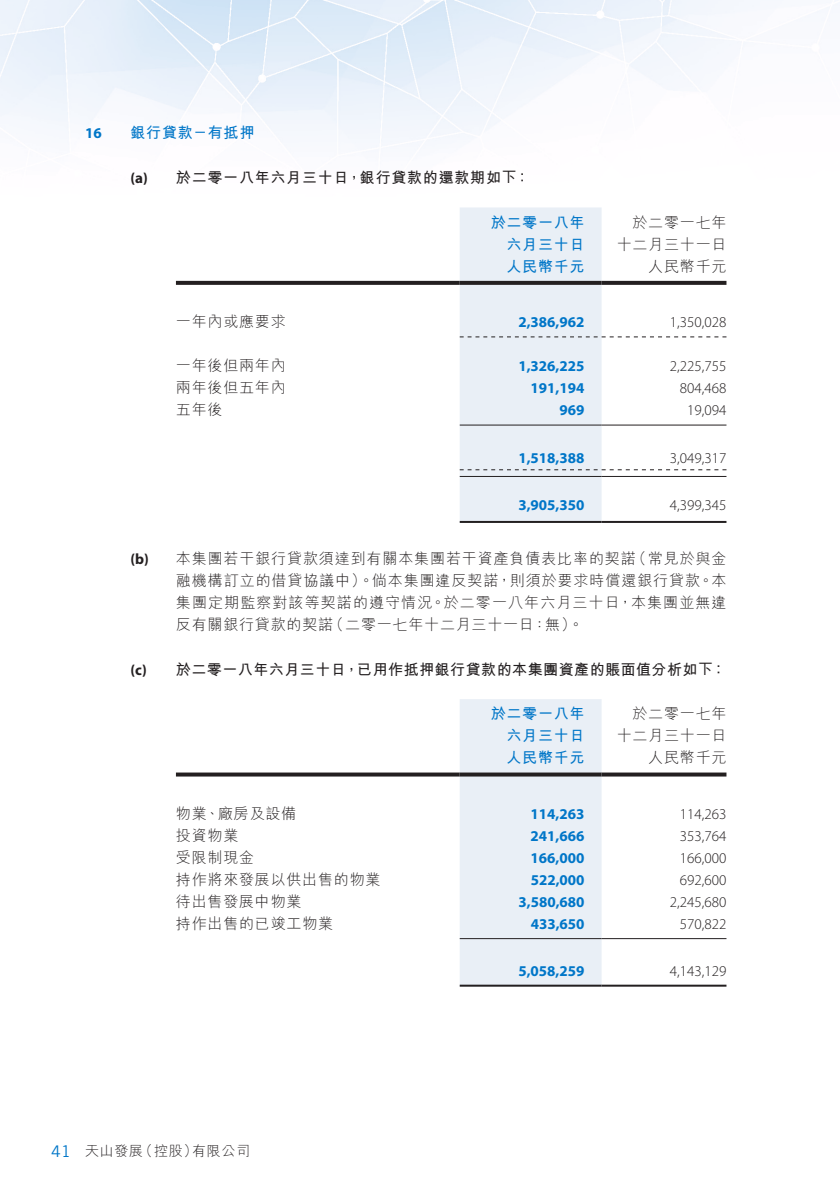
<style>
.page{position:relative;width:840px;height:1191px;background:#fff}
.page>*{position:absolute;margin:0;border:0;box-sizing:border-box;transform-origin:0 0}
.t1{font:16px "Trade Gothic LT Std";color:#0076c8}
.t2{font:300 15px/22px "M Hei HK";letter-spacing:.05em;color:#231f20;text-align:right}
.t3{font:300 15px "Myriad Pro";color:#231f20}
.t4{font:700 15px "Myriad Pro";color:#0076c8}
.t5{font:700 15px/22px "M Hei HK";letter-spacing:.05em;color:#0076c8;text-align:right}
.t6{font:700 15px "M Hei HK";letter-spacing:.03em;color:#231f20}
.t7{font:300 15px "M Hei HK";letter-spacing:.07em;color:#231f20}
.t8{font:700 15px "M Hei HK";letter-spacing:.05em;color:#231f20}
.t9{font:700 15px "Myriad Pro";color:#231f20}
.t10{font:300 14px "M Hei HK";letter-spacing:.045em;color:#231f20}
</style>
<div class="page">
<img style="left:0;top:0;width:840px;height:148px">
<div style="left:459px;top:207px;width:142px;height:314px;background:#e9eff6"></div>
<svg style="left:176px;top:281px;width:283px;height:4px"></svg>
<svg style="left:459px;top:281px;width:142px;height:4px"></svg>
<svg style="left:601px;top:281px;width:125px;height:4px"></svg>
<svg style="left:459px;top:336px;width:267px;height:1px"></svg>
<hr style="left:459px;top:424px;width:142px;height:1px;background:#231f20">
<hr style="left:601px;top:424px;width:125px;height:1px;background:#231f20">
<hr style="left:459px;top:476px;width:142px;height:1px;background:#231f20">
<svg style="left:459px;top:469px;width:267px;height:1px"></svg>
<hr style="left:601px;top:476px;width:125px;height:1px;background:#231f20">
<hr style="left:459px;top:521px;width:142px;height:2px;background:#231f20">
<hr style="left:601px;top:521px;width:125px;height:2px;background:#231f20">
<div style="left:459px;top:699px;width:142px;height:285px;background:#e9eff6"></div>
<svg style="left:176px;top:772px;width:283px;height:4px"></svg>
<svg style="left:459px;top:772px;width:142px;height:4px"></svg>
<svg style="left:601px;top:772px;width:125px;height:4px"></svg>
<hr style="left:459px;top:938px;width:142px;height:1px;background:#231f20">
<hr style="left:601px;top:938px;width:125px;height:1px;background:#231f20">
<hr style="left:459px;top:984px;width:142px;height:2px;background:#231f20">
<hr style="left:601px;top:984px;width:125px;height:2px;background:#231f20">
<p class="t4" style="left:85px;top:123px;width:18px">16</p>
<p class="t5" style="left:130px;top:120px;width:125px">銀行貸款－有抵押</p>
<p class="t9" style="left:130px;top:168px;width:19px">a( )</p>
<p class="t9" style="left:130px;top:549px;width:20px">)b(</p>
<p class="t9" style="left:130px;top:659px;width:18px">c( )</p>
<p class="t8" style="left:176px;top:166px;width:355px">於二零一八年六月三十日，銀行貸款的還款期如下：</p>
<p class="t5" style="left:490px;top:210px;width:95px">於二零一八年六月三十日</p>
<p class="t2" style="left:616px;top:211px;width:111px">於二零一七年十二月三十一日人民幣千元</p>
<p class="t5" style="left:506px;top:254px;width:79px">人民幣千元</p>
<p class="t2" style="left:176px;top:310px;width:111px">一年內或應要求</p>
<p class="t4" style="left:518px;top:312px;width:68px">2,386,962</p>
<p class="t3" style="left:669px;top:313px;width:58px">1,350,028</p>
<p class="t2" style="left:176px;top:354px;width:111px">一年後但兩年內</p>
<p class="t4" style="left:518px;top:356px;width:68px">1,326,225</p>
<p class="t3" style="left:669px;top:357px;width:58px">2,225,755</p>
<p class="t2" style="left:176px;top:376px;width:111px">兩年後但五年內</p>
<p class="t4" style="left:530px;top:378px;width:55px">191,194</p>
<p class="t3" style="left:679px;top:379px;width:48px">804,468</p>
<p class="t2" style="left:176px;top:398px;width:48px">五年後</p>
<p class="t4" style="left:559px;top:400px;width:26px">969</p>
<p class="t3" style="left:686px;top:401px;width:41px">19,094</p>
<p class="t4" style="left:518px;top:448px;width:68px">1,518,388</p>
<p class="t3" style="left:669px;top:448px;width:58px">3,049,317</p>
<p class="t4" style="left:518px;top:495px;width:68px">3,905,350</p>
<p class="t3" style="left:669px;top:495px;width:58px">4,399,345</p>
<p class="t2" style="left:176px;top:547px;width:461px">本集團若干銀行貸款須達到有關本集團若干資產負債表比率的契諾</p>
<p class="t2" style="left:631px;top:547px;width:97px">（常見於與金</p>
<p class="t2" style="left:176px;top:569px;width:551px">融機構訂立的借貸協議中）。倘本集團違反契諾，則須於要求時償還銀行貸款。本</p>
<p class="t7" style="left:176px;top:594px;width:552px">集團定期監察對該等契諾的遵守情況。於二零一八年六月三十日，本集團並無違</p>
<p class="t2" style="left:328px;top:613px;width:256px">（二零一七年十二月三十一日：無。(</p>
<p class="t2" style="left:176px;top:613px;width:159px">反有關銀行貸款的契諾</p>
<p class="t6" style="left:176px;top:658px;width:551px">於二零一八年六月三十日，已用作抵押銀行貸款的本集團資產的賬面值分析如下：</p>
<p class="t5" style="left:490px;top:701px;width:95px">於二零一八年六月三十日</p>
<p class="t2" style="left:616px;top:702px;width:111px">於二零一七年十二月三十一日人民幣千元</p>
<p class="t5" style="left:506px;top:745px;width:79px">人民幣千元</p>
<p class="t2" style="left:176px;top:802px;width:122px">物業、廠房及設備</p>
<p class="t4" style="left:530px;top:804px;width:55px">114,263</p>
<p class="t3" style="left:679px;top:804px;width:48px">114,263</p>
<p class="t2" style="left:176px;top:824px;width:64px">投資物業</p>
<p class="t4" style="left:530px;top:826px;width:55px">241,666</p>
<p class="t3" style="left:679px;top:826px;width:48px">353,764</p>
<p class="t2" style="left:176px;top:846px;width:80px">受限制現金</p>
<p class="t4" style="left:530px;top:848px;width:55px">166,000</p>
<p class="t3" style="left:679px;top:848px;width:48px">166,000</p>
<p class="t2" style="left:176px;top:868px;width:206px">持作將來發展以供出售的物業</p>
<p class="t4" style="left:530px;top:870px;width:55px">522,000</p>
<p class="t3" style="left:679px;top:870px;width:48px">692,600</p>
<p class="t2" style="left:176px;top:890px;width:127px">待出售發展中物業</p>
<p class="t4" style="left:518px;top:892px;width:68px">3,580,680</p>
<p class="t3" style="left:669px;top:892px;width:58px">2,245,680</p>
<p class="t2" style="left:176px;top:912px;width:159px">持作出售的已竣工物業</p>
<p class="t4" style="left:530px;top:914px;width:55px">433,650</p>
<p class="t3" style="left:679px;top:914px;width:48px">570,822</p>
<p class="t4" style="left:518px;top:961px;width:68px">5,058,259</p>
<p class="t3" style="left:669px;top:962px;width:58px">4,143,129</p>
<p class="t1" style="left:51px;top:1142px;width:21px">41</p>
<p class="t10" style="left:139px;top:1144px;width:60px">（控股）</p>
<p class="t10" style="left:192px;top:1144px;width:59px">有限公司</p>
<p class="t10" style="left:85px;top:1144px;width:59px">天山發展</p>
</div>
